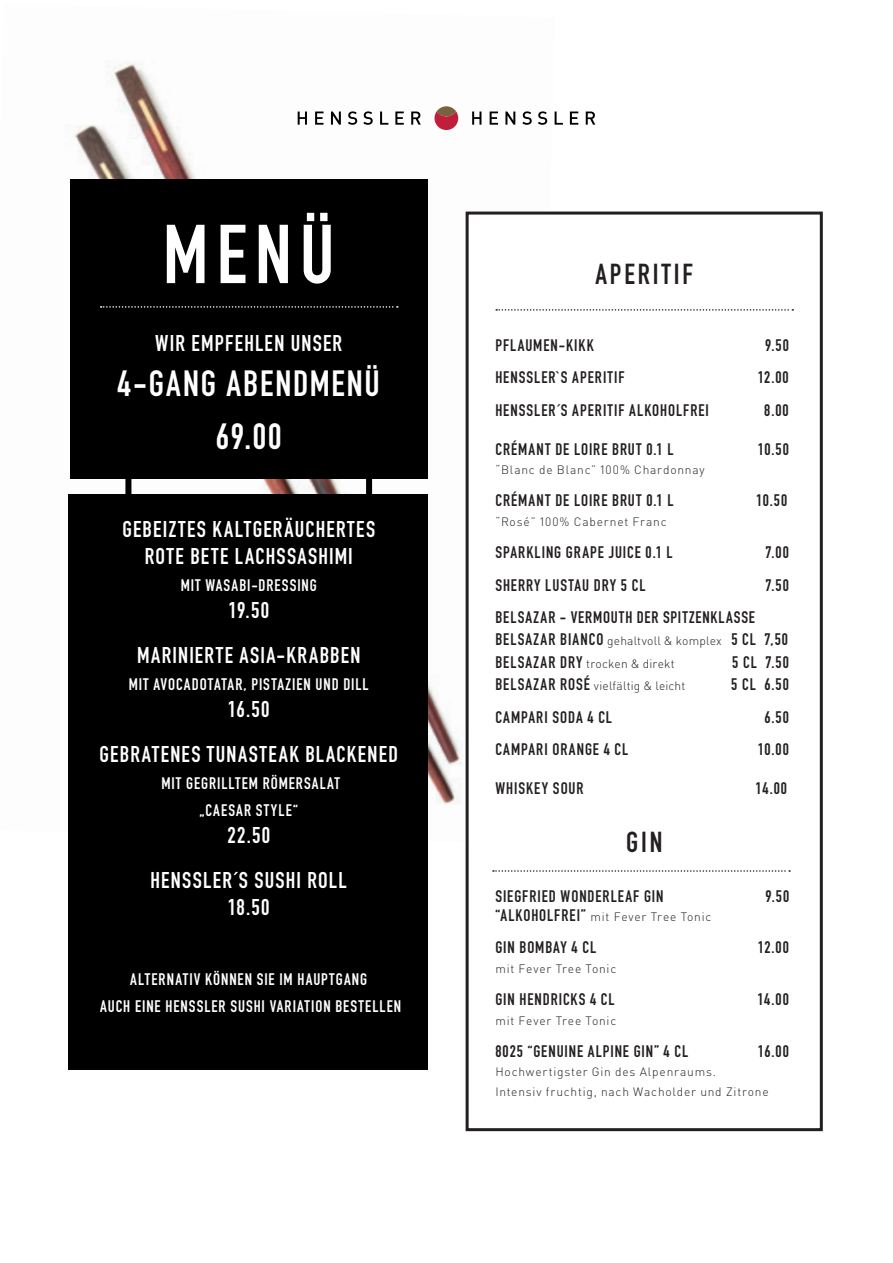
<style>
.page{position:relative;width:893px;height:1263px;background:#fff}
.page>*{position:absolute;margin:0;border:0;box-sizing:border-box;transform-origin:0 0}
.t1{font:700 81.9px "DIN Condensed";color:#fff}
.t2{font:700 36px "DIN Condensed";letter-spacing:.045em;color:#fff}
.t3{font:700 28.5px "DIN Condensed";letter-spacing:.1em;color:#231f20}
.t4{font:700 22.5px/27px "DIN Condensed";letter-spacing:.06em;color:#fff;text-align:center}
.t5{font:700 16.5px/22.5px "DIN Condensed";letter-spacing:.06em;color:#231f20}
.t6{font:700 16.5px/27px "DIN Condensed";letter-spacing:.065em;color:#fff;text-align:center}
.t7{font:300 12px/19.5px "DIN Pro";letter-spacing:.065em;color:#231f20}
.t8{font:300 12px "DIN Pro";letter-spacing:.015em;color:#231f20}
.s1{font-family:"DIN Pro";font-weight:300;font-size:12px}
.s2{font-family:"DIN Condensed";font-weight:700;font-size:16.5px}
</style>
<div class="page">
<img style="left:70px;top:61px;width:485px;height:783px">
<svg style="left:437px;top:106px;width:19px;height:10px"></svg>
<svg style="left:434px;top:111px;width:24px;height:19px"></svg>
<svg style="left:298px;top:112px;width:9px;height:13px"></svg>
<svg style="left:315px;top:112px;width:8px;height:13px"></svg>
<svg style="left:331px;top:112px;width:10px;height:13px"></svg>
<svg style="left:348px;top:111px;width:9px;height:14px"></svg>
<svg style="left:363px;top:111px;width:10px;height:14px"></svg>
<svg style="left:380px;top:112px;width:8px;height:13px"></svg>
<svg style="left:395px;top:112px;width:9px;height:13px"></svg>
<svg style="left:411px;top:112px;width:10px;height:13px"></svg>
<svg style="left:472px;top:112px;width:9px;height:13px"></svg>
<svg style="left:490px;top:112px;width:8px;height:13px"></svg>
<svg style="left:505px;top:112px;width:10px;height:13px"></svg>
<svg style="left:522px;top:111px;width:10px;height:14px"></svg>
<svg style="left:538px;top:111px;width:9px;height:14px"></svg>
<svg style="left:555px;top:112px;width:8px;height:13px"></svg>
<svg style="left:570px;top:112px;width:8px;height:13px"></svg>
<svg style="left:586px;top:112px;width:9px;height:13px"></svg>
<div style="left:467px;top:213px;width:354px;height:917px;background:#fff"></div>
<div style="left:466px;top:212px;width:357px;height:919px;border:3px solid #231f20"></div>
<svg style="left:496px;top:309px;width:297px;height:2px"></svg>
<svg style="left:493px;top:870px;width:297px;height:2px"></svg>
<div style="left:70px;top:179px;width:357px;height:299px;background:#000"></div>
<svg style="left:101px;top:306px;width:297px;height:2px"></svg>
<div style="left:68px;top:494px;width:359px;height:575px;background:#000"></div>
<p class="t1" style="left:163px;top:199px;width:173px">MENÜ</p>
<p class="t4" style="left:155px;top:329px;width:188px">WIR EMPFEHLEN UNSER</p>
<p class="t2" style="left:118px;top:359px;width:264px">4-GANG ABENDMENÜ</p>
<p class="t2" style="left:216px;top:412px;width:67px">69.00</p>
<p class="t4" style="left:122px;top:515px;width:254px">GEBEIZTES KALTGERÄUCHERTES<br>ROTE BETE LACHSSASHIMI</p>
<p class="t6" style="left:181px;top:572px;width:138px">MIT WASABI-DRESSING</p>
<p class="t4" style="left:228px;top:596px;width:42px">19.50</p>
<p class="t4" style="left:137px;top:641px;width:225px">MARINIERTE ASIA-KRABBEN</p>
<p class="t6" style="left:129px;top:671px;width:241px">MIT AVOCADOTATAR, PISTAZIEN UND DILL</p>
<p class="t4" style="left:228px;top:695px;width:43px">16.50</p>
<p class="t4" style="left:100px;top:740px;width:300px">GEBRATENES TUNASTEAK BLACKENED</p>
<p class="t6" style="left:161px;top:770px;width:180px">MIT GEGRILLTEM RÖMERSALAT</p>
<p class="t6" style="left:200px;top:797px;width:99px">„CAESAR STYLE“</p>
<p class="t4" style="left:227px;top:821px;width:44px">22.50</p>
<p class="t4" style="left:151px;top:866px;width:198px">HENSSLER´S SUSHI ROLL</p>
<p class="t4" style="left:228px;top:893px;width:43px">18.50</p>
<p class="t6" style="left:100px;top:966px;width:303px">ALTERNATIV KÖNNEN SIE IM HAUPTGANG<br>AUCH EINE HENSSLER SUSHI VARIATION BESTELLEN</p>
<p class="t3" style="left:595px;top:254px;width:99px">APERITIF</p>
<p class="t5" style="left:495px;top:334px;width:100px">PFLAUMEN-KIKK</p>
<p class="t5" style="left:765px;top:334px;width:25px">9.50</p>
<p class="t5" style="left:495px;top:366px;width:131px">HENSSLER`S APERITIF</p>
<p class="t5" style="left:758px;top:366px;width:32px">12.00</p>
<p class="t5" style="left:495px;top:399px;width:215px">HENSSLER´S APERITIF ALKOHOLFREI</p>
<p class="t5" style="left:764px;top:399px;width:26px">8.00</p>
<p class="t5" style="left:495px;top:438px;width:180px">CRÉMANT DE LOIRE BRUT 0.1 L</p>
<p class="t5" style="left:758px;top:438px;width:32px">10.50</p>
<p class="t7" style="left:495px;top:460px;width:211px">“Blanc de Blanc” 100% Chardonnay</p>
<p class="t5" style="left:495px;top:489px;width:180px">CRÉMANT DE LOIRE BRUT 0.1 L</p>
<p class="t5" style="left:756px;top:489px;width:32px">10.50</p>
<p class="t7" style="left:495px;top:511px;width:173px">“Rosé” 100% Cabernet Franc</p>
<p class="t5" style="left:495px;top:541px;width:179px">SPARKLING GRAPE JUICE 0.1 L</p>
<p class="t5" style="left:765px;top:541px;width:25px">7.00</p>
<p class="t5" style="left:495px;top:573px;width:152px">SHERRY LUSTAU DRY 5 CL</p>
<p class="t5" style="left:765px;top:573px;width:25px">7.50</p>
<p class="t5" style="left:495px;top:606px;width:294px">BELSAZAR - VERMOUTH DER SPITZENKLASSE<br>BELSAZAR BIANCO <span class="s1">gehaltvoll &amp; komplex</span> 5 CL 7,50</p>
<p class="t8" style="left:495px;top:655px;width:181px"><span class="s2">BELSAZAR DRY</span> trocken &amp; direkt</p>
<p class="t5" style="left:732px;top:651px;width:58px">5 CL 7.50</p>
<p class="t8" style="left:495px;top:678px;width:191px"><span class="s2">BELSAZAR ROSÉ</span> vielfältig &amp; leicht</p>
<p class="t5" style="left:731px;top:673px;width:59px">5 CL 6.50</p>
<p class="t5" style="left:495px;top:705px;width:118px">CAMPARI SODA 4 CL</p>
<p class="t5" style="left:764px;top:705px;width:26px">6.50</p>
<p class="t5" style="left:495px;top:738px;width:134px">CAMPARI ORANGE 4 CL</p>
<p class="t5" style="left:758px;top:738px;width:32px">10.00</p>
<p class="t5" style="left:495px;top:777px;width:90px">WHISKEY SOUR</p>
<p class="t5" style="left:756px;top:777px;width:33px">14.00</p>
<p class="t3" style="left:626px;top:822px;width:38px">GIN</p>
<p class="t5" style="left:495px;top:884px;width:170px">SIEGFRIED WONDERLEAF GIN</p>
<p class="t5" style="left:766px;top:884px;width:25px">9.50</p>
<p class="t7" style="left:495px;top:906px;width:217px"><span class="s2">“ALKOHOLFREI”</span> mit Fever Tree Tonic</p>
<p class="t5" style="left:495px;top:936px;width:102px">GIN BOMBAY 4 CL</p>
<p class="t5" style="left:758px;top:936px;width:32px">12.00</p>
<p class="t7" style="left:495px;top:958px;width:122px">mit Fever Tree Tonic</p>
<p class="t5" style="left:495px;top:988px;width:121px">GIN HENDRICKS 4 CL</p>
<p class="t5" style="left:757px;top:988px;width:33px">14.00</p>
<p class="t7" style="left:495px;top:1010px;width:122px">mit Fever Tree Tonic</p>
<p class="t5" style="left:495px;top:1040px;width:194px">8025 “GENUINE ALPINE GIN” 4 CL</p>
<p class="t5" style="left:758px;top:1040px;width:32px">16.00</p>
<p class="t7" style="left:495px;top:1062px;width:275px">Hochwertigster Gin des Alpenraums.<br>Intensiv fruchtig, nach Wacholder und Zitrone</p>
</div>
